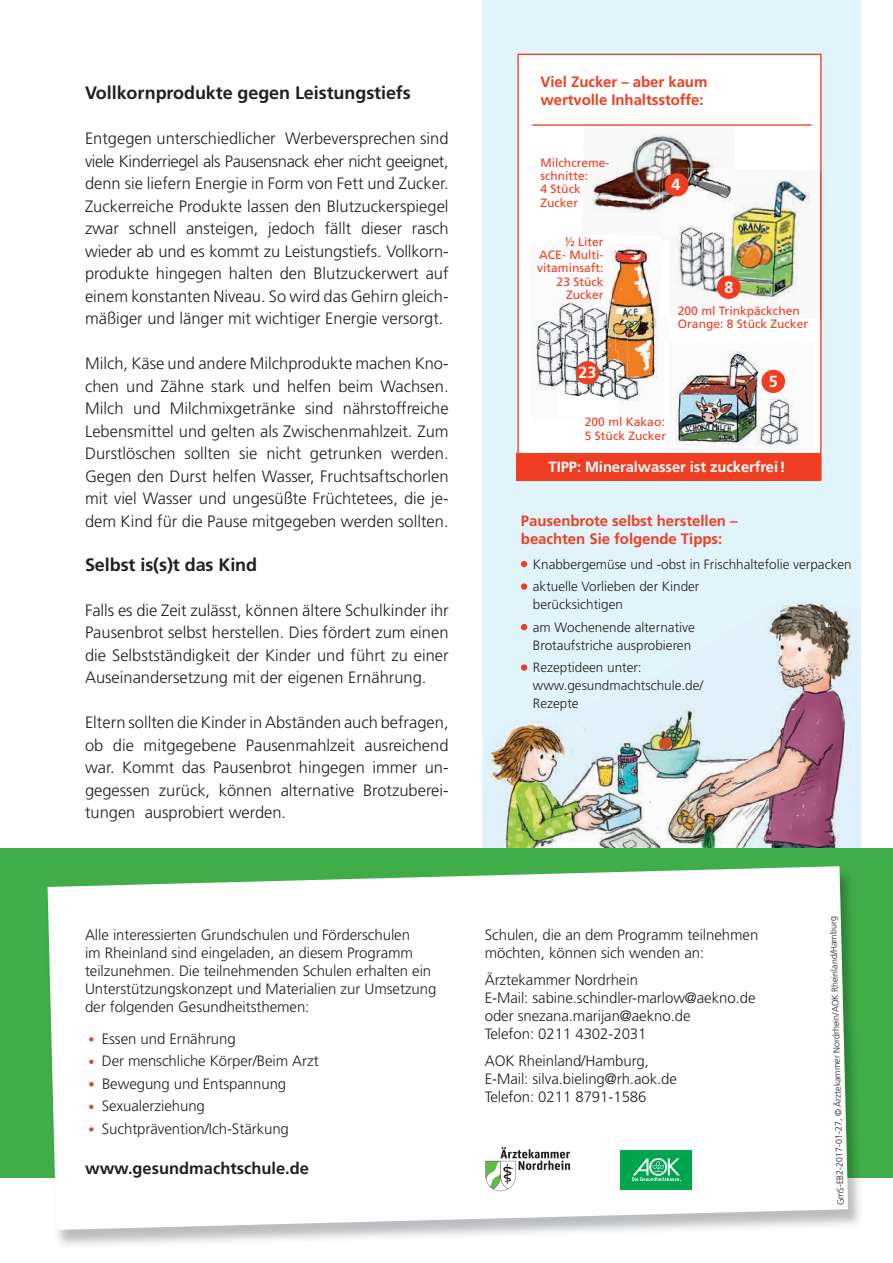
<style>
.page{position:relative;width:893px;height:1263px;background:#fff}
.page>*{position:absolute;margin:0;border:0;box-sizing:border-box;transform-origin:0 0}
.t1{font:700 18px "Frutiger";letter-spacing:-.005em;color:#231f20}
.t2{font:300 16.5px/22.5px "Frutiger";color:#231f20;text-align:justify}
.t3{font:700 16.5px "Frutiger";color:#231f20}
.t4{font:700 16.05px "Frutiger";color:#fff}
.t5{font:300 15px/18px "Frutiger";letter-spacing:-.005em;color:#231f20}
.t6{font:700 15px/18px "Frutiger";letter-spacing:-.005em;color:#ef3e22}
.t7{font:700 14.7px "Frutiger";letter-spacing:-.005em;color:#fff}
.t8{font:300 13.5px/22.5px "Frutiger";color:#231f20}
.t9{font:12.15px/13.4px "Frutiger";color:#ef3e22}
.t10{font:300 9px "Frutiger";color:#231f20}
</style>
<div class="page">
<div style="left:483px;top:0;width:378px;height:880px;background:#e1f4fc"></div>
<img style="left:488px;top:602px;width:363px;height:246px">
<div style="left:0;top:848px;width:893px;height:330px;background:#40ae49"></div>
<img style="left:47px;top:878px;width:813px;height:368px">
<div style="left:48px;top:866px;width:800px;height:364px;background:#fff"></div>
<svg style="left:89px;top:1037px;width:4px;height:4px"></svg>
<svg style="left:89px;top:1060px;width:4px;height:4px"></svg>
<svg style="left:89px;top:1082px;width:5px;height:4px"></svg>
<svg style="left:89px;top:1105px;width:4px;height:4px"></svg>
<svg style="left:89px;top:1127px;width:4px;height:4px"></svg>
<svg style="left:485px;top:1147px;width:85px;height:44px"></svg>
<div style="left:621px;top:1150px;width:71px;height:40px;background:#00a54f"></div>
<svg style="left:632px;top:1158px;width:49px;height:23px"></svg>
<div style="left:517px;top:54px;width:304px;height:399px;background:#fff"></div>
<div style="left:521px;top:146px;width:138px;height:98px;background:#fff"></div>
<img style="left:584px;top:122px;width:151px;height:114px">
<img style="left:584px;top:146px;width:75px;height:90px">
<img style="left:820px;top:171px;width:2px;height:148px">
<img style="left:662px;top:169px;width:158px;height:150px">
<img style="left:697px;top:182px;width:114px;height:102px">
<img style="left:662px;top:168px;width:72px;height:69px">
<img style="left:697px;top:182px;width:37px;height:55px">
<img style="left:665px;top:343px;width:149px;height:109px">
<img style="left:701px;top:352px;width:113px;height:90px">
<img style="left:530px;top:240px;width:139px;height:180px">
<img style="left:530px;top:240px;width:129px;height:4px">
<img style="left:660px;top:240px;width:9px;height:76px">
<img style="left:665px;top:343px;width:4px;height:77px">
<img style="left:615px;top:328px;width:12px;height:66px">
<img style="left:554px;top:328px;width:12px;height:24px">
<img style="left:566px;top:328px;width:49px;height:24px">
<img style="left:532px;top:344px;width:25px;height:66px">
<img style="left:566px;top:344px;width:27px;height:8px">
<img style="left:557px;top:394px;width:61px;height:23px">
<img style="left:615px;top:352px;width:3px;height:42px">
<img style="left:593px;top:352px;width:22px;height:42px">
<img style="left:557px;top:352px;width:36px;height:58px">
<div style="left:517px;top:453px;width:304px;height:27px;background:#ef3e22"></div>
<hr style="left:533px;top:124px;width:278px;height:2px;background:#ef3e22">
<div style="left:665px;top:173px;width:23px;height:23px;background:#ef3e22;border-radius:50%"></div>
<div style="left:717px;top:276px;width:24px;height:23px;background:#ef3e22;border-radius:50%"></div>
<div style="left:576px;top:361px;width:23px;height:23px;background:#ef3e22;border-radius:50%"></div>
<div style="left:761px;top:370px;width:24px;height:23px;background:#ef3e22;border-radius:50%"></div>
<svg style="left:521px;top:561px;width:6px;height:6px"></svg>
<div style="left:521px;top:583px;width:6px;height:7px;background:#ef3e22;border-radius:50%"></div>
<svg style="left:521px;top:624px;width:6px;height:6px"></svg>
<div style="left:521px;top:664px;width:6px;height:7px;background:#ef3e22;border-radius:50%"></div>
<p class="t1" style="left:85px;top:82px;width:327px">Vollkornprodukte gegen Leistungstiefs</p>
<p class="t2" style="left:85px;top:127px;width:365px">Entgegen unterschiedlicher Werbeversprechen sind viele Kinderriegel als Pausensnack eher nicht geeignet, denn sie liefern Energie in Form von Fett und Zucker.<br>Zuckerreiche Produkte lassen den Blutzuckerspiegel zwar schnell ansteigen, jedoch fällt dieser rasch wieder ab und es kommt zu Leistungstiefs. Vollkorn&shy;produkte hingegen halten den Blutzuckerwert auf einem konstanten Niveau. So wird das Gehirn gleich&shy;mäßiger und länger mit wichtiger Energie versorgt.</p>
<p class="t2" style="left:85px;top:352px;width:365px">Milch, Käse und andere Milchprodukte machen Kno&shy;chen und Zähne stark und helfen beim Wachsen.<br>Milch und Milchmixgetränke sind nährstoffreiche Lebensmittel und gelten als Zwischenmahlzeit. Zum Durstlöschen sollten sie nicht getrunken werden.<br>Gegen den Durst helfen Wasser, Fruchtsaftschorlen mit viel Wasser und ungesüßte Früchtetees, die je&shy;dem Kind für die Pause mitgegeben werden sollten.</p>
<p class="t1" style="left:85px;top:554px;width:174px">Selbst is(s)t das Kind</p>
<p class="t2" style="left:85px;top:599px;width:365px">Falls es die Zeit zulässt, können ältere Schulkinder ihr Pausenbrot selbst herstellen. Dies fördert zum einen die Selbstständigkeit der Kinder und führt zu einer Auseinandersetzung mit der eigenen Ernährung.</p>
<p class="t2" style="left:85px;top:711px;width:365px">Eltern sollten die Kinder in Abständen auch befragen, ob die mitgegebene Pausenmahlzeit ausreichend war. Kommt das Pausenbrot hingegen immer un&shy;gegessen zurück, können alternative Brotzuberei&shy;tungen ausprobiert werden.</p>
<p class="t6" style="left:540px;top:73px;width:168px">Viel Zucker – aber kaum wertvolle Inhaltsstoffe:</p>
<p class="t9" style="left:540px;top:156px;width:71px">Milchcreme&shy;schnitte:<br>4 Stück<br>Zucker</p>
<p class="t9" style="left:537px;top:235px;width:68px;text-align:right">½ Liter<br>ACE- Multi&shy;vitaminsaft:<br>23 Stück<br>Zucker</p>
<p class="t4" style="left:578px;top:363px;width:19px">23</p>
<p class="t4" style="left:671px;top:175px;width:10px">4</p>
<p class="t4" style="left:724px;top:278px;width:10px">8</p>
<p class="t9" style="left:678px;top:304px;width:132px">200 ml Trinkpäckchen<br>Orange: 8 Stück Zucker</p>
<p class="t4" style="left:769px;top:372px;width:10px">5</p>
<p class="t9" style="left:585px;top:415px;width:83px">200 ml Kakao:<br>5 Stück Zucker</p>
<p class="t7" style="left:549px;top:458px;width:238px">TIPP: Mineralwasser ist zuckerfrei !</p>
<p class="t6" style="left:521px;top:512px;width:218px">Pausenbrote selbst herstellen – beachten Sie folgende Tipps:</p>
<p class="t8" style="left:533px;top:553px;width:320px">Knabbergemüse und -obst in Frischhaltefolie verpacken aktuelle Vorlieben der Kinder</p>
<p class="t8" style="left:533px;top:593px;width:163px">berücksichtigen<br>am Wochenende alternative</p>
<p class="t8" style="left:533px;top:634px;width:160px">Brotaufstriche ausprobieren<br>Rezeptideen unter:</p>
<p class="t8" style="left:533px;top:677px;width:172px;line-height:18px">www.gesundmachtschule.de/<br>Rezepte</p>
<p class="t5" style="left:85px;top:926px;width:353px">Alle interessierten Grundschulen und Förderschulen<br>im Rheinland sind eingeladen, an diesem Programm teilzunehmen. Die teilnehmenden Schulen erhalten ein Unterstützungskonzept und Materialien zur Umsetzung der folgenden Gesundheitsthemen:</p>
<p class="t5" style="left:102px;top:1027px;width:218px;line-height:22.5px">Essen und Ernährung<br>Der menschliche Körper/Beim Arzt<br>Bewegung und Entspannung<br>Sexualerziehung<br>Suchtprävention/Ich-Stärkung</p>
<p class="t3" style="left:85px;top:1158px;width:225px">www.gesundmachtschule.de</p>
<p class="t5" style="left:485px;top:926px;width:275px">Schulen, die an dem Programm teilnehmen möchten, können sich wenden an:</p>
<p class="t5" style="left:485px;top:971px;width:272px">Ärztekammer Nordrhein<br>E-Mail: sabine.schindler-marlow@aekno.de oder snezana.marijan@aekno.de<br>Telefon: 0211 4302-2031</p>
<p class="t5" style="left:485px;top:1052px;width:194px">AOK Rheinland/Hamburg,<br>E-Mail: silva.bieling@rh.aok.de<br>Telefon: 0211 8791-1586</p>
<p class="t10" style="left:837px;top:1206px;width:291px;rotate:-92deg">GmS-EB2-2017-01-27, © Ärztekammer Nordrhein/AOK Rheinland/Hamburg</p>
</div>
